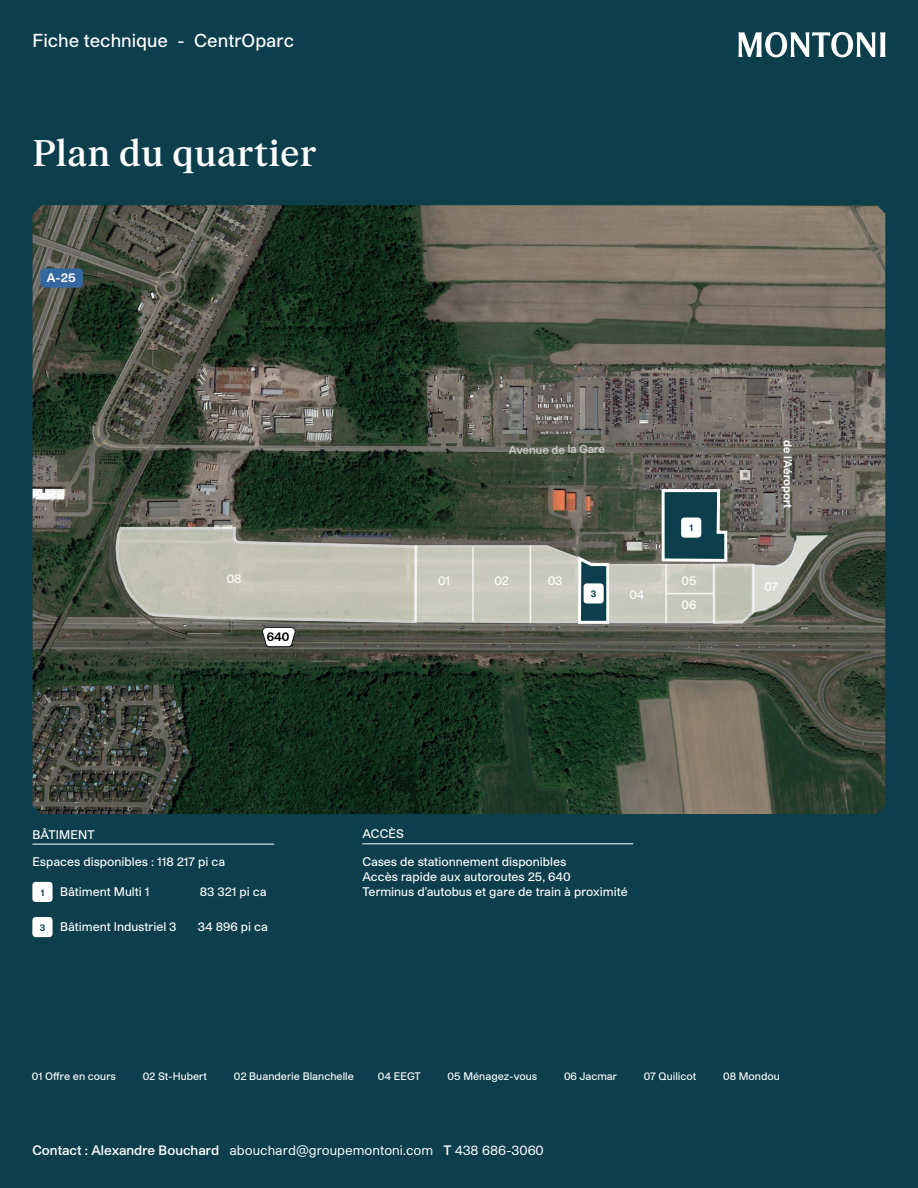
<style>
.page{position:relative;width:918px;height:1188px;background:#0c3e4c}
.page>*{position:absolute;margin:0;border:0;box-sizing:border-box;transform-origin:0 0}
.t1{font:500 36px "FK Roman Standard";color:#fff}
.t2{font:500 18px "Studio Pro";color:#fff}
.t3{font:13.2px "Studio Pro";color:#fff}
.t4{font:500 12px/15px "Studio Pro";color:#fff}
.t5{font:700 12px "Studio Pro";color:#fff}
.t6{font:700 12px "Studio Pro";color:#010104}
.t7{font:700 11.1px "Studio Pro";letter-spacing:-.01em;color:#fff}
.t8{font:500 10.5px "Studio Pro";color:#fff}
.t9{font:700 9px "Studio Pro";color:#0c3e4c}
.s1{font-weight:600}
</style>
<div class="page">
<svg style="left:738px;top:32px;width:148px;height:25px"></svg>
<img style="left:33px;top:205px;width:852px;height:609px">
<hr style="left:32px;top:844px;width:242px;height:1px;background:#fff">
<hr style="left:362px;top:843px;width:271px;height:1px;background:#fff">
<div style="left:32px;top:882px;width:21px;height:20px;background:#fff;border-radius:4px"></div>
<div style="left:32px;top:917px;width:21px;height:20px;background:#fff;border-radius:4px"></div>
<div style="left:40px;top:268px;width:43px;height:20px;background:#34679d;border-radius:4px"></div>
<div style="left:607px;top:564px;width:60px;height:59px;background:#c7c9bd;border:2px solid #fff"></div>
<svg style="left:660px;top:488px;width:170px;height:137px"></svg>
<svg style="left:114px;top:525px;width:497px;height:122px;background:#9a9c90"></svg>
<div style="left:681px;top:518px;width:20px;height:20px;background:#fff;border-radius:4px"></div>
<div style="left:584px;top:583px;width:20px;height:21px;background:#fff;border-radius:4px"></div>
<h2 class="t2" style="left:32px;top:28px;width:263px">Fiche technique - CentrOparc</h2>
<h1 class="t1" style="left:32px;top:126px;width:286px">Plan du quartier</h1>
<p class="t5" style="left:47px;top:269px;width:30px">A-25</p>
<p class="t7" style="left:509px;top:442px;width:98px">Avenue de la Gare</p>
<p class="t7" style="left:795px;top:440px;width:70px;rotate:90deg">de l’Aéroport</p>
<p class="t4" style="left:227px;top:570px;width:16px">08</p>
<p class="t4" style="left:438px;top:573px;width:14px">01</p>
<p class="t4" style="left:494px;top:573px;width:16px">02</p>
<p class="t4" style="left:548px;top:573px;width:16px">03</p>
<p class="t6" style="left:267px;top:628px;width:24px">640</p>
<p class="t9" style="left:591px;top:588px;width:7px">3</p>
<p class="t4" style="left:629px;top:587px;width:17px">04</p>
<p class="t9" style="left:689px;top:522px;width:5px">1</p>
<p class="t4" style="left:681px;top:568px;width:17px;line-height:24.3px">05<br>06</p>
<p class="t4" style="left:764px;top:579px;width:15px">07</p>
<p class="t4" style="left:32px;top:826px;width:64px">BÂTIMENT</p>
<p class="t4" style="left:32px;top:854px;width:194px">Espaces disponibles : 118 217 pi ca</p>
<p class="t4" style="left:362px;top:826px;width:43px">ACCÈS</p>
<p class="t4" style="left:362px;top:853px;width:210px">Cases de stationnement disponibles<br>Accès rapide aux autoroutes 25, 640</p>
<p class="t9" style="left:41px;top:886px;width:5px">1</p>
<p class="t4" style="left:60px;top:884px;width:91px">Bâtiment Multi 1</p>
<p class="t4" style="left:200px;top:884px;width:68px">83 321 pi ca</p>
<p class="t4" style="left:362px;top:883px;width:267px">Terminus d’autobus et gare de train à proximité</p>
<p class="t9" style="left:40px;top:921px;width:7px">3</p>
<p class="t4" style="left:60px;top:919px;width:118px">Bâtiment Industriel 3</p>
<p class="t4" style="left:198px;top:919px;width:71px">34 896 pi ca</p>
<p class="t8" style="left:32px;top:1069px;width:85px">01 Offre en cours</p>
<p class="t8" style="left:143px;top:1069px;width:66px">02 St-Hubert</p>
<p class="t8" style="left:234px;top:1069px;width:121px">02 Buanderie Blanchelle</p>
<p class="t8" style="left:378px;top:1069px;width:44px">04 EEGT</p>
<p class="t8" style="left:448px;top:1069px;width:91px">05 Ménagez-vous</p>
<p class="t8" style="left:564px;top:1069px;width:55px">06 Jacmar</p>
<p class="t8" style="left:644px;top:1069px;width:54px">07 Quilicot</p>
<p class="t8" style="left:723px;top:1069px;width:58px">08 Mondou</p>
<p class="t3" style="left:32px;top:1142px;width:513px"><span class="s1">Contact : Alexandre Bouchard</span> abouchard@groupemontoni.com <span class="s1">T</span> 438 686-3060</p>
</div>
